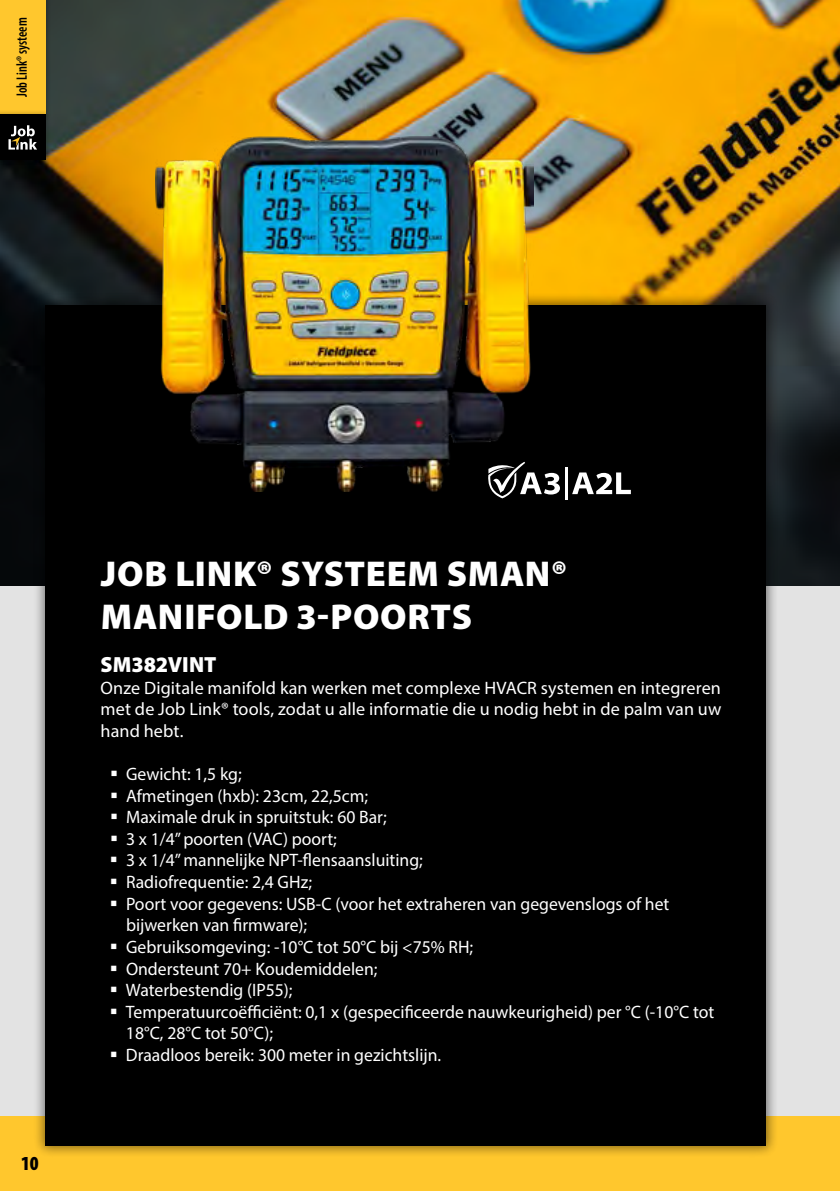
<style>
.page{position:relative;width:840px;height:1191px;background:#fff}
.page>*{position:absolute;margin:0;border:0;box-sizing:border-box;transform-origin:0 0}
.t1{font:900 36px/43.2px "Myriad Pro";letter-spacing:.02em;color:#fff}
.t2{font:900 22px "Myriad Pro";color:#fff}
.t3{font:900 condensed 20px "Myriad Pro";color:#000}
.t4{font:18px/21.6px "Myriad Pro";color:#fff;text-align:justify}
.t5{font:600 condensed 15px "Myriad Pro";color:#000;scale:.9 1}
</style>
<div class="page">
<div style="left:0;top:1115px;width:839px;height:76px;background:#ffc72d"></div>
<div style="left:0;top:585px;width:839px;height:530px;background:#e3e3e3"></div>
<img style="left:0;top:0;width:839px;height:585px">
<div style="left:33px;top:292px;width:744px;height:866px;background:#000;opacity:.5"></div>
<div style="left:45px;top:305px;width:720px;height:840px;background:#000"></div>
<div style="left:0;top:0;width:50px;height:120px;background:#000;opacity:.35"></div>
<div style="left:0;top:0;width:45px;height:115px;background:#ffc72d"></div>
<div style="left:0;top:110px;width:50px;height:55px;background:#000;opacity:.35"></div>
<div style="left:0;top:115px;width:45px;height:45px;background:#000"></div>
<svg style="left:9px;top:125px;width:28px;height:25px"></svg>
<img style="left:155px;top:137px;width:378px;height:354px">
<svg style="left:572px;top:472px;width:58px;height:22px"></svg>
<svg style="left:486px;top:461px;width:73px;height:37px"></svg>
<hr style="left:564px;top:467px;width:2px;height:32px;background:#fff">
<p class="t5" style="left:13px;top:97px;width:90px;rotate:-90deg">Job Link® systeem</p>
<p class="t3" style="left:21px;top:1150px;width:19px">10</p>
<h1 class="t1" style="left:101px;top:550px;width:468px">JOB LINK® SYSTEEM SMAN®<br>MANIFOLD 3-POORTS</h1>
<p class="t2" style="left:100px;top:650px;width:117px">SM382VINT</p>
<p class="t4" style="left:100px;top:676px;width:622px">Onze Digitale manifold kan werken met complexe HVACR systemen en integreren met de Job Link® tools, zodat u alle informatie die u nodig hebt in de palm van uw hand hebt.</p>
<p class="t4" style="left:126px;top:763px;width:589px;text-align:left">Gewicht: 1,5 kg;<br>Afmetingen (hxb): 23cm, 22,5cm;<br>Maximale druk in spruitstuk: 60 Bar;<br>3 x 1/4” poorten (VAC) poort;<br>3 x 1/4” mannelijke NPT-flensaansluiting;<br>Radiofrequentie: 2,4 GHz;<br>Poort voor gegevens: USB-C (voor het extraheren van gegevenslogs of het bijwerken van firmware);<br>Gebruiksomgeving: -10°C tot 50°C bij &lt;75% RH;<br>Ondersteunt 70+ Koudemiddelen;<br>Waterbestendig (IP55);<br>Temperatuurcoëfficiënt: 0,1 x (gespecificeerde nauwkeurigheid) per °C (-10°C tot 18°C, 28°C tot 50°C);<br>Draadloos bereik: 300 meter in gezichtslijn.</p>
</div>
